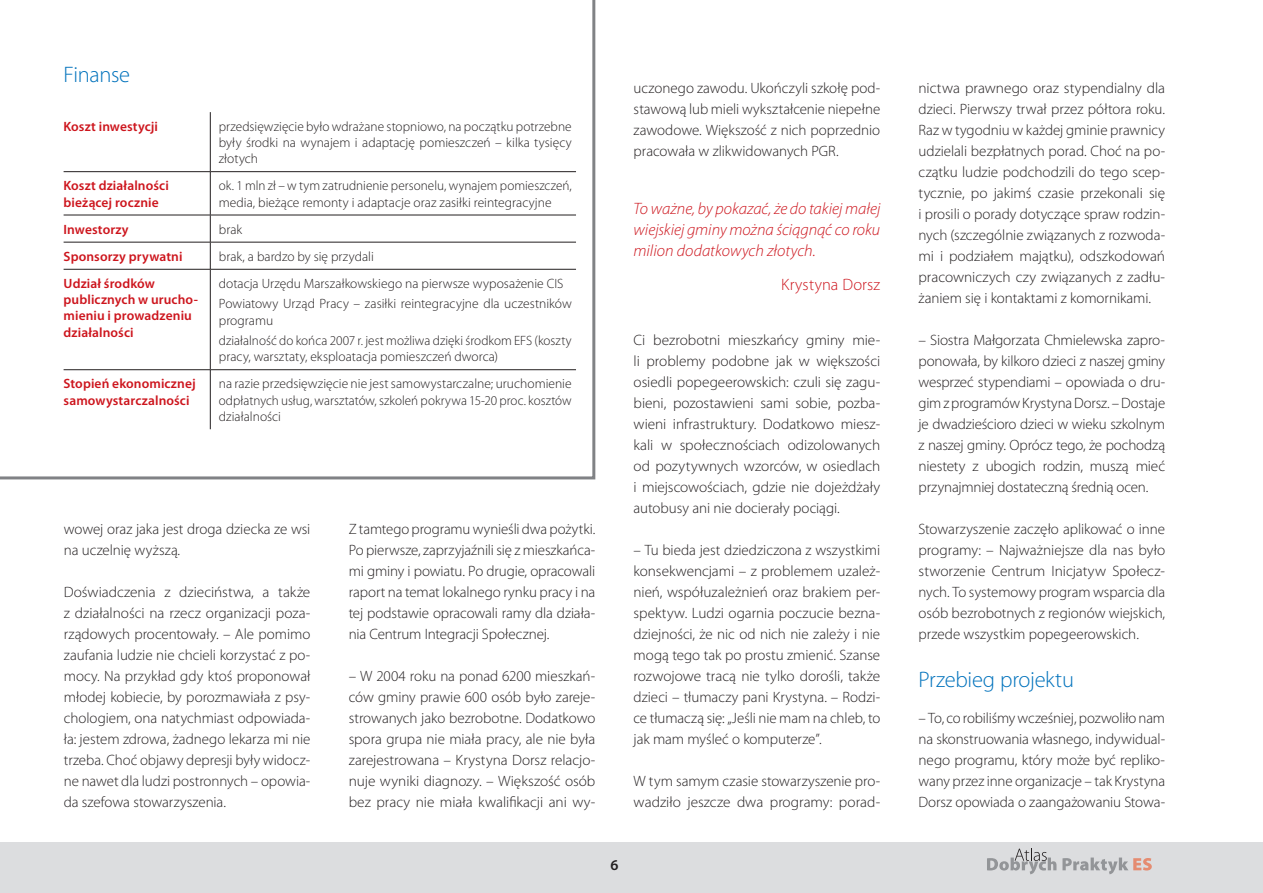
<style>
.page{position:relative;width:1263px;height:893px;background:#fff}
.page>*{position:absolute;margin:0;border:0;box-sizing:border-box;transform-origin:0 0}
.t1{font:300 22.5px "Myriad Pro";letter-spacing:-.015em;color:#0072bc}
.t2{font:italic 300 16.5px/21px "Myriad Pro";letter-spacing:-.005em;color:#cd151d;text-align:justify}
.t3{font:300 16.5px "Myriad Pro";letter-spacing:.015em;color:#cd151d}
.t4{font:300 15px/21px "Myriad Pro";letter-spacing:-.005em;color:#231f20;text-align:justify}
.t5{font:300 13.5px/16.2px "Myriad Pro";letter-spacing:.005em;color:#231f20}
.t6{font:600 13.5px/16.2px "Myriad Pro";letter-spacing:.01em;color:#cd151d}
</style>
<div class="page">
<div style="left:0;top:842px;width:1263px;height:51px;background:#dcdddf"></div>
<svg style="left:987px;top:848px;width:69px;height:26px"></svg>
<svg style="left:1062px;top:857px;width:90px;height:17px"></svg>
<svg style="left:0;top:0;width:595px;height:479px"></svg>
<h1 class="t1" style="left:64px;top:61px;width:68px">Finanse</h1>
<p class="t6" style="left:64px;top:118px;width:96px">Koszt inwestycji</p>
<p class="t5" style="left:219px;top:118px;width:354px;text-align:justify">przedsięwzięcie było wdrażane stopniowo, na początku potrzebne były środki na wynajem i adaptację pomieszczeń – kilka tysięcy złotych</p>
<p class="t6" style="left:64px;top:177px;width:107px">Koszt działalności bieżącej rocznie</p>
<p class="t5" style="left:219px;top:178px;width:354px">ok. 1 mln zł – w tym zatrudnienie personelu, wynajem pomieszczeń, media, bieżące remonty i adaptacje oraz zasiłki reintegracyjne</p>
<p class="t6" style="left:64px;top:221px;width:67px">Inwestorzy</p>
<p class="t5" style="left:219px;top:221px;width:25px">brak</p>
<p class="t6" style="left:64px;top:248px;width:120px">Sponsorzy prywatni</p>
<p class="t5" style="left:219px;top:248px;width:157px">brak, a bardzo by się przydali</p>
<p class="t6" style="left:64px;top:275px;width:136px">Udział środków publicznych w urucho&shy;mieniu i prowadzeniu działalności</p>
<p class="t5" style="left:219px;top:273px;width:354px;line-height:20.4px">dotacja Urzędu Marszałkowskiego na pierwsze wyposażenie CIS<br>Powiatowy Urząd Pracy – zasiłki reintegracyjne dla uczestników</p>
<p class="t5" style="left:219px;top:310px;width:354px;line-height:20.4px">programu<br>działalność do końca 2007 r. jest możliwa dzięki środkom EFS (koszty</p>
<p class="t5" style="left:219px;top:348px;width:281px">pracy, warsztaty, eksploatacja pomieszczeń dworca)</p>
<p class="t6" style="left:64px;top:375px;width:134px">Stopień ekonomicznej samowystarczalności</p>
<p class="t5" style="left:219px;top:376px;width:354px;text-align:justify">na razie przedsięwzięcie nie jest samowystarczalne; uruchomienie odpłatnych usług, warsztatów, szkoleń pokrywa 15-20 proc. kosztów działalności</p>
<p class="t4" style="left:64px;top:519px;width:248px">wowej oraz jaka jest droga dziecka ze wsi na uczelnię wyższą.</p>
<p class="t4" style="left:64px;top:582px;width:248px">Doświadczenia z dzieciństwa, a także z działalności na rzecz organizacji poza&shy;rządowych procentowały. – Ale pomimo zaufania ludzie nie chcieli korzystać z po&shy;mocy. Na przykład gdy ktoś proponował młodej kobiecie, by porozmawiała z psy&shy;chologiem, ona natychmiast odpowiada&shy;ła: jestem zdrowa, żadnego lekarza mi nie trzeba. Choć objawy depresji były widocz&shy;ne nawet dla ludzi postronnych – opowia&shy;da szefowa stowarzyszenia.</p>
<p class="t4" style="left:349px;top:519px;width:248px">Z tamtego programu wynieśli dwa pożytki.<br>Po pierwsze, zaprzyjaźnili się z mieszkańca&shy;mi gminy i powiatu. Po drugie, opracowali raport na temat lokalnego rynku pracy i na tej podstawie opracowali ramy dla działa&shy;nia Centrum Integracji Społecznej.</p>
<p class="t4" style="left:349px;top:666px;width:248px">– W 2004 roku na ponad 6200 mieszkań&shy;ców gminy prawie 600 osób było zareje&shy;strowanych jako bezrobotne. Dodatkowo spora grupa nie miała pracy, ale nie była zarejestrowana – Krystyna Dorsz relacjo&shy;nuje wyniki diagnozy. – Większość osób bez pracy nie miała kwalifikacji ani wy-</p>
<p class="t4" style="left:634px;top:78px;width:248px">uczonego zawodu. Ukończyli szkołę pod&shy;stawową lub mieli wykształcenie niepełne zawodowe. Większość z nich poprzednio pracowała w zlikwidowanych PGR.</p>
<p class="t2" style="left:634px;top:198px;width:248px">To ważne, by pokazać, że do takiej małej wiejskiej gminy można ściągnąć co roku milion dodatkowych złotych.</p>
<p class="t3" style="left:781px;top:274px;width:101px">Krystyna Dorsz</p>
<p class="t4" style="left:634px;top:330px;width:248px">Ci bezrobotni mieszkańcy gminy mie&shy;li problemy podobne jak w większości osiedli popegeerowskich: czuli się zagu&shy;bieni, pozostawieni sami sobie, pozba&shy;wieni infrastruktury. Dodatkowo miesz&shy;kali w społecznościach odizolowanych od pozytywnych wzorców, w osiedlach i miejscowościach, gdzie nie dojeżdżały autobusy ani nie docierały pociągi.</p>
<p class="t4" style="left:634px;top:540px;width:248px">– Tu bieda jest dziedziczona z wszystkimi konsekwencjami – z problemem uzależ&shy;nień, współuzależnień oraz brakiem per&shy;spektyw. Ludzi ogarnia poczucie bezna&shy;dziejności, że nic od nich nie zależy i nie mogą tego tak po prostu zmienić. Szanse rozwojowe tracą nie tylko dorośli, także dzieci – tłumaczy pani Krystyna. – Rodzi&shy;ce tłumaczą się: „Jeśli nie mam na chleb, to jak mam myśleć o komputerze”.</p>
<p class="t4" style="left:634px;top:771px;width:248px">W tym samym czasie stowarzyszenie pro&shy;wadziło jeszcze dwa programy: porad-</p>
<p class="t4" style="left:918px;top:78px;width:248px">nictwa prawnego oraz stypendialny dla dzieci. Pierwszy trwał przez półtora roku.<br>Raz w tygodniu w każdej gminie prawnicy udzielali bezpłatnych porad. Choć na po&shy;czątku ludzie podchodzili do tego scep&shy;tycznie, po jakimś czasie przekonali się i prosili o porady dotyczące spraw rodzin&shy;nych (szczególnie związanych z rozwoda&shy;mi i podziałem majątku), odszkodowań pracowniczych czy związanych z zadłu&shy;żaniem się i kontaktami z komornikami.</p>
<p class="t4" style="left:918px;top:330px;width:248px">– Siostra Małgorzata Chmielewska zapro&shy;ponowała, by kilkoro dzieci z naszej gminy wesprzeć stypendiami – opowiada o dru&shy;gim z programów Krystyna Dorsz. – Dostaje je dwadzieścioro dzieci w wieku szkolnym z naszej gminy. Oprócz tego, że pochodzą niestety z ubogich rodzin, muszą mieć przynajmniej dostateczną średnią ocen.</p>
<p class="t4" style="left:918px;top:519px;width:248px">Stowarzyszenie zaczęło aplikować o inne programy: – Najważniejsze dla nas było stworzenie Centrum Inicjatyw Społecz&shy;nych. To systemowy program wsparcia dla osób bezrobotnych z regionów wiejskich, przede wszystkim popegeerowskich.</p>
<h1 class="t1" style="left:918px;top:666px;width:157px">Przebieg projektu</h1>
<p class="t4" style="left:918px;top:708px;width:248px">– To, co robiliśmy wcześniej, pozwoliło nam na skonstruowania własnego, indywidual&shy;nego programu, który może być repliko&shy;wany przez inne organizacje – tak Krystyna Dorsz opowiada o zaangażowaniu Stowa-</p>
</div>
